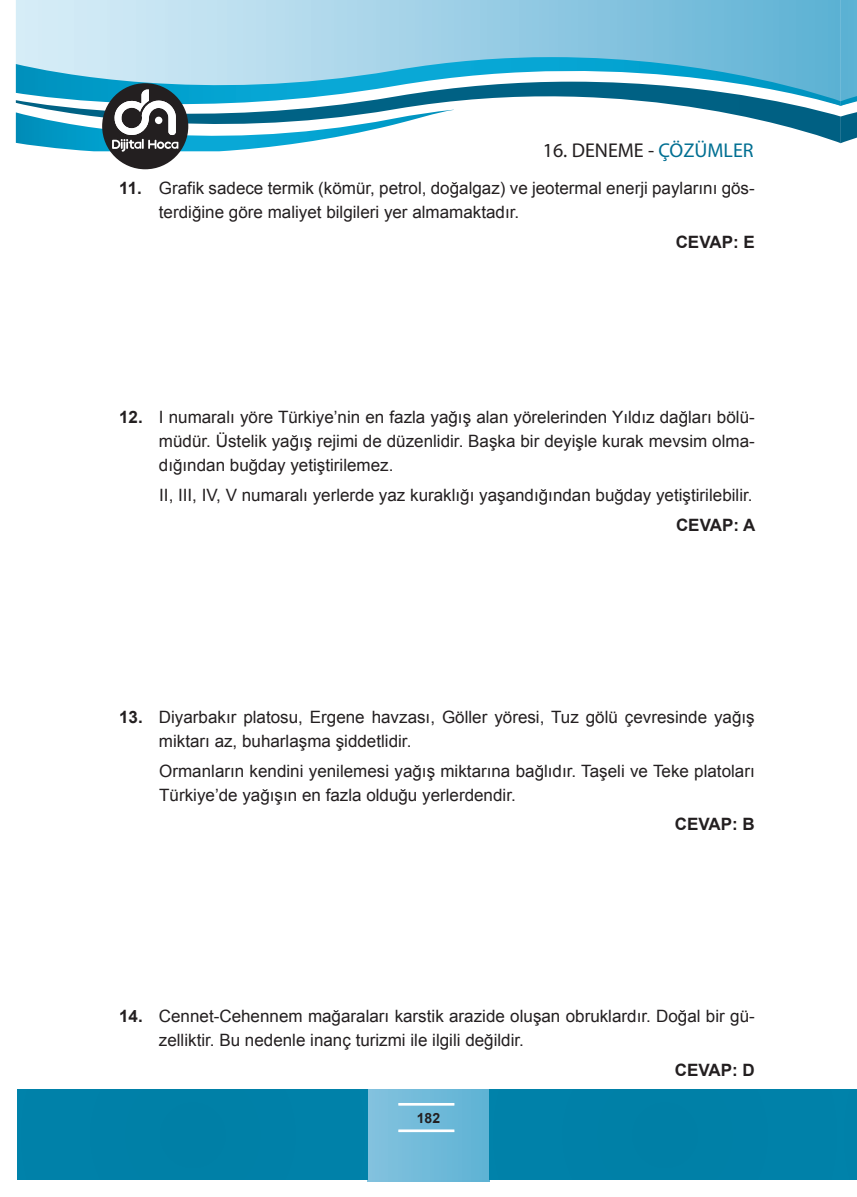
<style>
.page{position:relative;width:857px;height:1197px;background:#fff}
.page>*{position:absolute;margin:0;border:0;box-sizing:border-box;transform-origin:0 0}
.t1{font:20px "Myriad Pro";color:#231f20}
.t2{font:17px/24px "Arial";color:#231f20}
.t3{font:700 17px "Arial";color:#231f20}
.t4{font:700 14px "Arial";color:#231f20}
.s1{color:#006f92}
.s2{font-weight:700}
</style>
<div class="page">
<svg style="left:16px;top:0;width:824px;height:44px;background:#9ed0e6"></svg>
<svg style="left:16px;top:44px;width:824px;height:24px;background:#90cce5"></svg>
<svg style="left:16px;top:68px;width:824px;height:75px"></svg>
<svg style="left:840px;top:0;width:16px;height:143px;background:#58a9c8"></svg>
<div style="left:367px;top:1089px;width:122px;height:92px;background:linear-gradient(to right,#85c3df,#5fb3d5)"></div>
<hr style="left:398px;top:1102px;width:56px;height:1px;background:#fff">
<hr style="left:398px;top:1103px;width:56px;height:1px;background:#fff">
<hr style="left:398px;top:1104px;width:56px;height:1px;background:#fff">
<hr style="left:398px;top:1129px;width:56px;height:1px;background:#fff">
<hr style="left:398px;top:1130px;width:56px;height:1px;background:#fff">
<hr style="left:398px;top:1131px;width:56px;height:1px;background:#fff">
<div style="left:839px;top:1089px;width:17px;height:90px;background:#0081a9"></div>
<div style="left:17px;top:1089px;width:350px;height:90px;background:#0080a8"></div>
<div style="left:489px;top:1089px;width:350px;height:90px;background:#0080a8"></div>
<div style="left:102px;top:83px;width:86px;height:86px;background:#231f20;border-radius:50%"></div>
<svg style="left:16px;top:89px;width:437px;height:67px"></svg>
<p class="t1" style="left:542px;top:138px;width:212px">16. DENEME - <span class="s1">ÇÖZÜMLER</span></p>
<p class="t2" style="left:159px;top:176px;width:597px;text-indent:-40px"><span class="s2">11.</span> Grafik sadece termik (kömür, petrol, doğalgaz) ve jeotermal enerji paylarını gös&shy;terdiğine göre maliyet bilgileri yer almamaktadır.</p>
<p class="t3" style="left:675px;top:230px;width:81px">CEVAP: E</p>
<p class="t2" style="left:159px;top:405px;width:597px;text-align:justify;text-indent:-40px"><span class="s2">12.</span> I numaralı yöre Türkiye’nin en fazla yağış alan yörelerinden Yıldız dağları bölü&shy;müdür. Üstelik yağış rejimi de düzenlidir. Başka bir deyişle kurak mevsim olma&shy;dığından buğday yetiştirilemez.</p>
<p class="t2" style="left:159px;top:483px;width:594px">II, III, IV, V numaralı yerlerde yaz kuraklığı yaşandığından buğday yetiştirilebilir.</p>
<p class="t3" style="left:675px;top:513px;width:81px">CEVAP: A</p>
<p class="t2" style="left:159px;top:705px;width:597px;text-indent:-40px"><span class="s2">13.</span> Diyarbakır platosu, Ergene havzası, Göller yöresi, Tuz gölü çevresinde yağış miktarı az, buharlaşma şiddetlidir.</p>
<p class="t2" style="left:159px;top:758px;width:596px">Ormanların kendini yenilemesi yağış miktarına bağlıdır. Taşeli ve Teke platoları<br>Türkiye’de yağışın en fazla olduğu yerlerdendir.</p>
<p class="t3" style="left:674px;top:813px;width:81px">CEVAP: B</p>
<p class="t2" style="left:159px;top:1004px;width:597px;text-indent:-40px"><span class="s2">14.</span> Cennet-Cehennem mağaraları karstik arazide oluşan obruklardır. Doğal bir gü&shy;zelliktir. Bu nedenle inanç turizmi ile ilgili değildir.</p>
<p class="t3" style="left:674px;top:1058px;width:81px">CEVAP: D</p>
<p class="t4" style="left:416px;top:1108px;width:25px">182</p>
</div>
